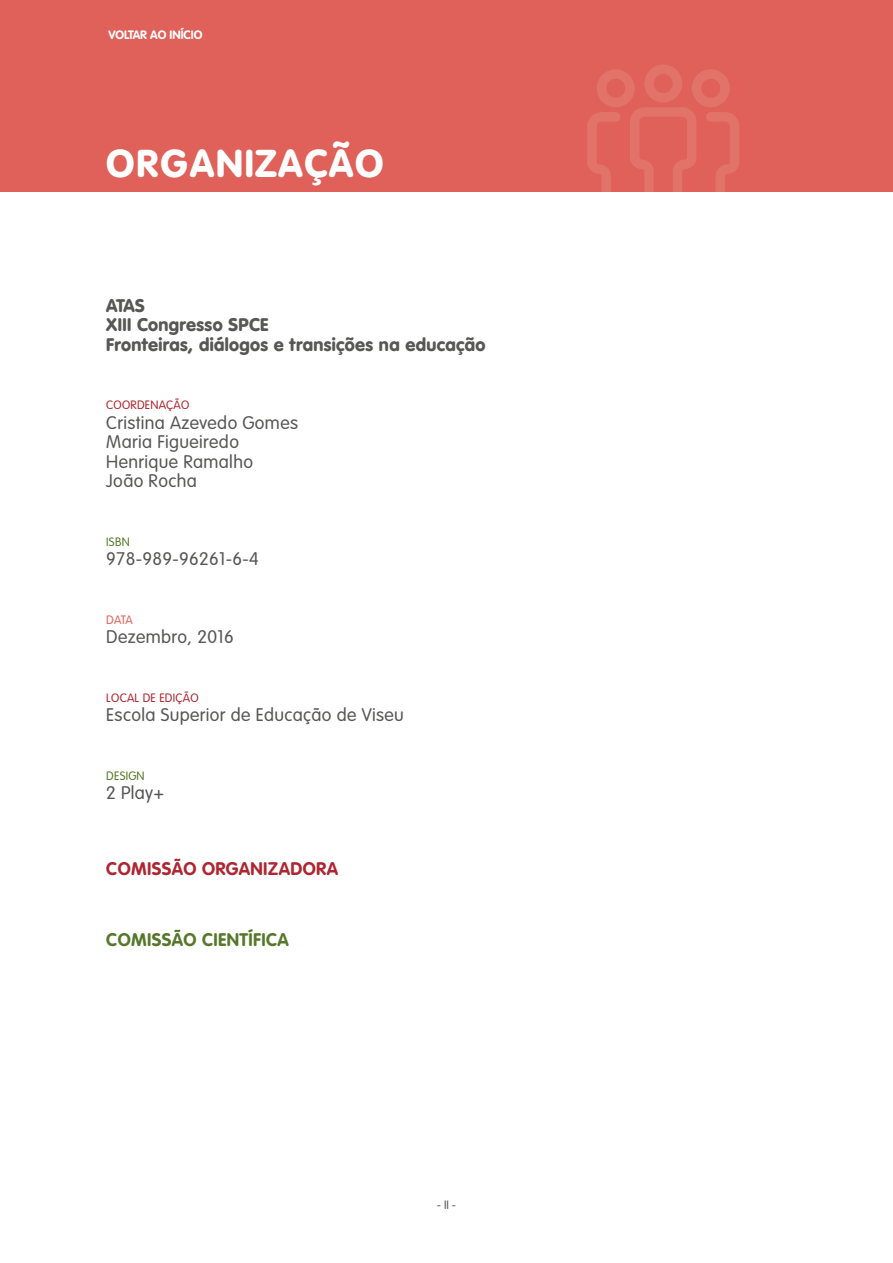
<style>
.page{position:relative;width:893px;height:1263px;background:#fff}
.page>*{position:absolute;margin:0;border:0;box-sizing:border-box;transform-origin:0 0}
.t1{font:900 38.25px "VAG Rounded";letter-spacing:.05em;color:#fff}
.t2{font:300 18px/19.5px "VAG Rounded";letter-spacing:.02em;color:#575756}
.t3{font:900 18px/19.5px "VAG Rounded";letter-spacing:.02em;color:#575756}
.t4{font:700 18px "VAG Rounded";letter-spacing:.02em;color:#ae2631}
.t5{font:700 18px "VAG Rounded";letter-spacing:.02em;color:#57782b}
.t6{font:300 12px "VAG Rounded";letter-spacing:.02em;color:#ae2631}
.t7{font:700 12px "VAG Rounded";color:#fff}
.t8{font:300 12px "VAG Rounded";letter-spacing:.02em;color:#57782b}
.t9{font:300 12px "VAG Rounded";color:#575756}
.t10{font:300 12px "VAG Rounded";color:#df6159}
</style>
<div class="page">
<div style="left:0;top:0;width:893px;height:191px;background:#df6159"></div>
<svg style="left:587px;top:65px;width:152px;height:126px"></svg>
<p class="t7" style="left:108px;top:27px;width:95px">VOLTAR AO INÍCIO</p>
<h1 class="t1" style="left:106px;top:140px;width:279px">ORGANIZAÇÃO</h1>
<p class="t3" style="left:106px;top:295px;width:381px">ATAS<br>XIII Congresso SPCE<br>Fronteiras, diálogos e transições na educação</p>
<p class="t6" style="left:106px;top:398px;width:85px">COORDENAÇÃO</p>
<p class="t2" style="left:106px;top:413px;width:193px">Cristina Azevedo Gomes<br>Maria Figueiredo<br>Henrique Ramalho<br>João Rocha</p>
<p class="t8" style="left:106px;top:535px;width:25px">ISBN</p>
<p class="t2" style="left:106px;top:549px;width:154px">978-989-96261-6-4</p>
<p class="t10" style="left:106px;top:613px;width:28px">DATA</p>
<p class="t2" style="left:106px;top:627px;width:129px">Dezembro, 2016</p>
<p class="t6" style="left:106px;top:691px;width:94px">LOCAL DE EDIÇÃO</p>
<p class="t2" style="left:106px;top:705px;width:299px">Escola Superior de Educação de Viseu</p>
<p class="t8" style="left:106px;top:769px;width:40px">DESIGN</p>
<p class="t2" style="left:106px;top:783px;width:60px">2 Play+</p>
<p class="t4" style="left:106px;top:858px;width:233px">COMISSÃO ORGANIZADORA</p>
<p class="t5" style="left:106px;top:929px;width:184px">COMISSÃO CIENTÍFICA</p>
<p class="t9" style="left:437px;top:1197px;width:21px">- II -</p>
</div>
